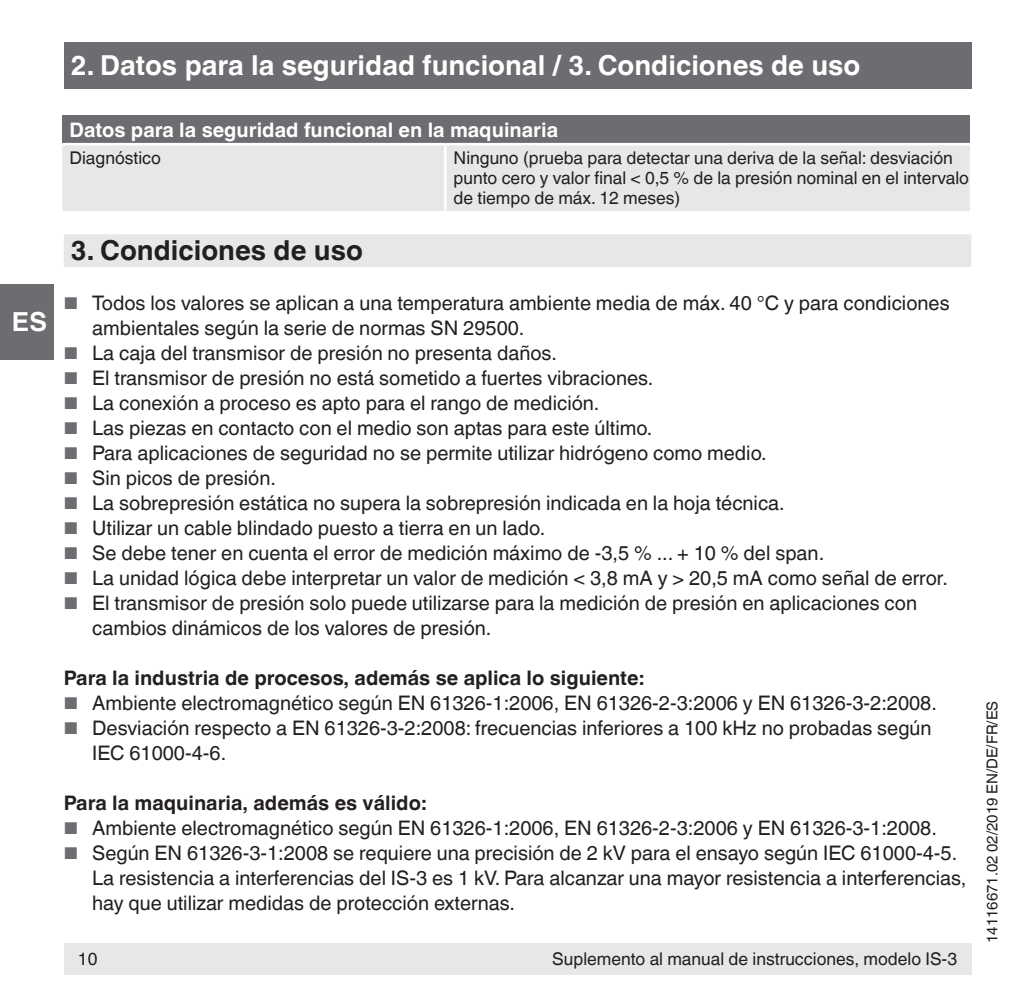
<style>
.page{position:relative;width:1021px;height:1007px;background:#fff}
.page>*{position:absolute;margin:0;border:0;box-sizing:border-box;transform-origin:0 0}
.t1{font:700 27.5px "Helvetica World";color:#fff}
.t2{font:700 27.5px "Helvetica World";color:#231f20}
.t3{font:700 26.25px "Helvetica World";color:#fff}
.t4{font:20px/25px "Helvetica World";color:#231f20}
.t5{font:700 20px "Helvetica World";color:#231f20}
.t6{font:700 20px "Helvetica World";color:#fff}
.t7{font:17.5px/20px "Helvetica World";color:#231f20}
.t8{font:15px "Helvetica World";color:#231f20}
.s1{font-size:17px;color:#6c6d70}
</style>
<div class="page">
<div style="left:64px;top:943px;width:907px;height:31px;background:#e6e7e9"></div>
<div style="left:64px;top:43px;width:907px;height:46px;background:#6c6d70"></div>
<div style="left:0;top:283px;width:54px;height:76px;background:#6c6d70"></div>
<div style="left:64px;top:234px;width:907px;height:33px;background:#e6e7e9"></div>
<div style="left:62px;top:116px;width:907px;height:28px;background:#6c6d70"></div>
<div style="left:62px;top:145px;width:907px;height:66px;background:#e6e7e9"></div>
<hr style="left:62px;top:143px;width:383px;height:2px;background:#fff">
<hr style="left:445px;top:143px;width:524px;height:2px;background:#fff">
<hr style="left:444px;top:145px;width:2px;height:66px;background:#fff">
<h2 class="t3" style="left:12px;top:306px;width:36px">ES</h2>
<h1 class="t1" style="left:71px;top:50px;width:791px">2. Datos para la seguridad funcional / 3. Condiciones de uso</h1>
<p class="t6" style="left:69px;top:118px;width:490px">Datos para la seguridad funcional en la maquinaria</p>
<p class="t7" style="left:69px;top:148px;width:93px">Diagnóstico</p>
<p class="t7" style="left:453px;top:148px;width:517px">Ninguno (prueba para detectar una deriva de la señal: desviación punto cero y valor final &lt; 0,5 % de la presión nominal en el intervalo de tiempo de máx. 12 meses)</p>
<h1 class="t2" style="left:71px;top:234px;width:293px">3. Condiciones de uso</h1>
<p class="t4" style="left:92px;top:290px;width:859px;text-indent:-28px"><span class="s1">■</span> Todos los valores se aplican a una temperatura ambiente media de máx. 40 °C y para condiciones ambientales según la serie de normas SN 29500.</p>
<p class="t4" style="left:64px;top:340px;width:494px"><span class="s1">■</span> La caja del transmisor de presión no presenta daños.</p>
<p class="t4" style="left:64px;top:365px;width:591px"><span class="s1">■</span> El transmisor de presión no está sometido a fuertes vibraciones.</p>
<p class="t4" style="left:64px;top:390px;width:537px"><span class="s1">■</span> La conexión a proceso es apto para el rango de medición.</p>
<p class="t4" style="left:64px;top:415px;width:590px"><span class="s1">■</span> Las piezas en contacto con el medio son aptas para este último.</p>
<p class="t4" style="left:64px;top:440px;width:704px"><span class="s1">■</span> Para aplicaciones de seguridad no se permite utilizar hidrógeno como medio.</p>
<p class="t4" style="left:64px;top:465px;width:214px"><span class="s1">■</span> Sin picos de presión.</p>
<p class="t4" style="left:64px;top:490px;width:722px"><span class="s1">■</span> La sobrepresión estática no supera la sobrepresión indicada en la hoja técnica.</p>
<p class="t4" style="left:64px;top:515px;width:483px"><span class="s1">■</span> Utilizar un cable blindado puesto a tierra en un lado.</p>
<p class="t4" style="left:64px;top:540px;width:762px"><span class="s1">■</span> Se debe tener en cuenta el error de medición máximo de -3,5 % ... + 10 % del span.</p>
<p class="t4" style="left:64px;top:565px;width:885px"><span class="s1">■</span> La unidad lógica debe interpretar un valor de medición &lt; 3,8 mA y &gt; 20,5 mA como señal de error.</p>
<p class="t4" style="left:92px;top:590px;width:826px;text-indent:-28px"><span class="s1">■</span> El transmisor de presión solo puede utilizarse para la medición de presión en aplicaciones con cambios dinámicos de los valores de presión.</p>
<p class="t5" style="left:64px;top:666px;width:581px">Para la industria de procesos, además se aplica lo siguiente:</p>
<p class="t4" style="left:64px;top:690px;width:874px"><span class="s1">■</span> Ambiente electromagnético según EN 61326-1:2006, EN 61326-2-3:2006 y EN 61326-3-2:2008.</p>
<p class="t4" style="left:92px;top:715px;width:840px;text-indent:-28px"><span class="s1">■</span> Desviación respecto a EN 61326-3-2:2008: frecuencias inferiores a 100 kHz no probadas según<br>IEC 61000-4-6.</p>
<p class="t5" style="left:64px;top:791px;width:364px">Para la maquinaria, además es válido:</p>
<p class="t4" style="left:64px;top:815px;width:874px"><span class="s1">■</span> Ambiente electromagnético según EN 61326-1:2006, EN 61326-2-3:2006 y EN 61326-3-1:2008.</p>
<p class="t4" style="left:92px;top:840px;width:875px;text-indent:-28px"><span class="s1">■</span> Según EN 61326-3-1:2008 se requiere una precisión de 2 kV para el ensayo según IEC 61000-4-5.<br>La resistencia a interferencias del IS-3 es 1 kV. Para alcanzar una mayor resistencia a interferencias, hay que utilizar medidas de protección externas.</p>
<p class="t7" style="left:78px;top:949px;width:21px">10</p>
<p class="t7" style="left:552px;top:949px;width:406px">Suplemento al manual de instrucciones, modelo IS-3</p>
<p class="t8" style="left:983px;top:943px;width:244px;rotate:-90deg">14116671.02 02/2019 EN/DE/FR/ES</p>
</div>
